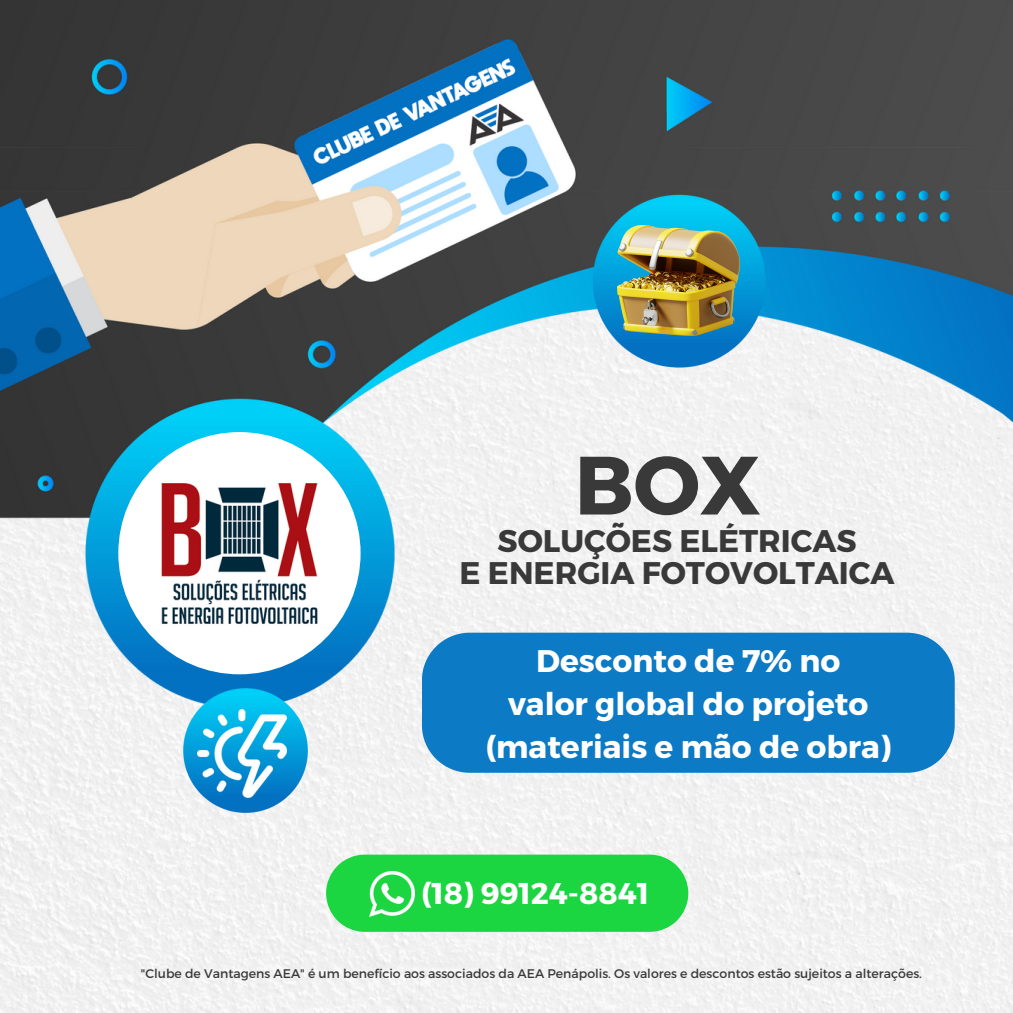
<style>
.page{position:relative;width:1013px;height:1013px;background:#fff}
.page>*{position:absolute;margin:0;border:0;box-sizing:border-box;transform-origin:0 0}
.t1{font:700 82.5px "Montserrat";color:#393939}
.t2{font:700 31.25px "Montserrat";color:#fff}
.t3{font:700 31.25px "Montserrat";color:#393939}
.t4{font:700 30px "Montserrat";color:#fff}
.t5{font:12.5px "Montserrat";color:#393939}
</style>
<div class="page">
<img style="left:0;top:0;width:1012px;height:1012px">
<img style="left:118px;top:432px;width:242px;height:242px;border-radius:50%">
<div style="left:326px;top:854px;width:362px;height:77px;background:#1bd640"></div>
<img style="left:466px;top:68px;width:411px;height:412px">
<img style="left:617px;top:225px;width:122px;height:111px">
<img style="left:370px;top:871px;width:44px;height:45px">
<img style="left:92px;top:596px;width:297px;height:297px">
<div style="left:422px;top:632px;width:532px;height:140px;background:#0c7ac4;border-radius:48px"></div>
<img style="left:198px;top:709px;width:88px;height:88px">
<p class="t1" style="left:574px;top:431px;width:187px">BOX</p>
<p class="t3" style="left:497px;top:520px;width:360px">SOLUÇÕES ELÉTRICAS</p>
<p class="t3" style="left:459px;top:552px;width:436px">E ENERGIA FOTOVOLTAICA</p>
<p class="t2" style="left:536px;top:640px;width:306px">Desconto de 7% no</p>
<p class="t2" style="left:508px;top:683px;width:362px">valor global do projeto</p>
<p class="t2" style="left:485px;top:727px;width:407px">(materiais e mão de obra)</p>
<p class="t4" style="left:421px;top:874px;width:229px">(18) 99124-8841</p>
<p class="t5" style="left:141px;top:965px;width:782px">"Clube de Vantagens AEA" é um benefício aos associados da AEA Penápolis. Os valores e descontos estão sujeitos a alterações.</p>
</div>
